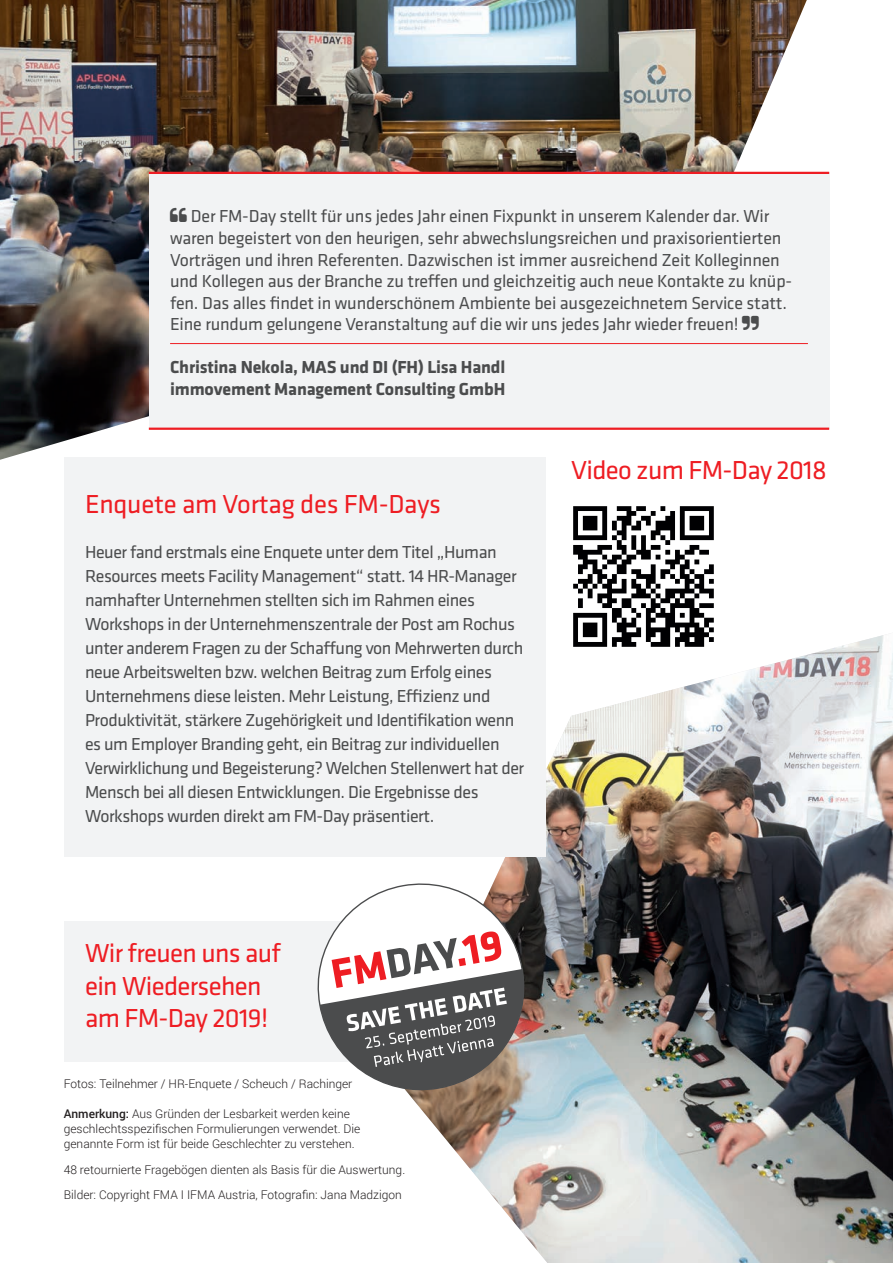
<style>
.page{position:relative;width:893px;height:1263px;background:#fff}
.page>*{position:absolute;margin:0;border:0;box-sizing:border-box;transform-origin:0 0}
.t1{font:27px/32.4px "Klavika";letter-spacing:-.025em;color:#ee1d23}
.t2{font:18px/24px "Klavika";letter-spacing:-.025em;color:#4b4c4d}
.t3{font:700 18px/21.6px "Klavika";letter-spacing:-.01em;color:#4b4c4d}
.t4{font:300 12px/15px "Roboto";color:#231f20}
.s1{font-weight:500}
</style>
<div class="page">
<img style="left:573px;top:506px;width:141px;height:127px">
<div style="left:64px;top:921px;width:467px;height:140px;background:#f2f3f4"></div>
<img style="left:413px;top:633px;width:480px;height:630px">
<img style="left:0;top:0;width:807px;height:460px">
<div style="left:149px;top:173px;width:680px;height:256px;background:#f2f3f4"></div>
<hr style="left:170px;top:343px;width:638px;height:1px;background:#ee1d23">
<hr style="left:149px;top:172px;width:680px;height:2px;background:#ee1d23">
<hr style="left:149px;top:428px;width:680px;height:2px;background:#ee1d23">
<div style="left:64px;top:458px;width:482px;height:399px;background:#f2f3f4"></div>
<svg style="left:308px;top:874px;width:224px;height:225px"></svg>
<svg style="left:320px;top:930px;width:212px;height:168px"></svg>
<p class="t2" style="left:170px;top:205px;width:624px;line-height:21.6px;text-indent:21px">Der FM-Day stellt für uns jedes Jahr einen Fixpunkt in unserem Kalender dar. Wir waren begeistert von den heurigen, sehr abwechslungsreichen und praxisorientierten Vorträgen und ihren Referenten. Dazwischen ist immer ausreichend Zeit Kolleginnen und Kollegen aus der Branche zu treffen und gleichzeitig auch neue Kontakte zu knüp&shy;fen. Das alles findet in wunderschönem Ambiente bei ausgezeichnetem Service statt.<br>Eine rundum gelungene Veranstaltung auf die wir uns jedes Jahr wieder freuen!</p>
<p class="t3" style="left:170px;top:356px;width:337px">Christina Nekola, MAS und DI (FH) Lisa Handl immovement Management Consulting GmbH</p>
<h1 class="t1" style="left:85px;top:487px;width:357px">Enquete am Vortag des FM-Days</h1>
<p class="t2" style="left:85px;top:539px;width:441px">Heuer fand erstmals eine Enquete unter dem Titel „Human Resources meets Facility Management“ statt. 14 HR-Manager namhafter Unternehmen stellten sich im Rahmen eines Workshops in der Unternehmenszentrale der Post am Rochus unter anderem Fragen zu der Schaffung von Mehrwerten durch neue Arbeitswelten bzw. welchen Beitrag zum Erfolg eines Unternehmens diese leisten. Mehr Leistung, Effizienz und Produktivität, stärkere Zugehörigkeit und Identifikation wenn es um Employer Branding geht, ein Beitrag zur individuellen Verwirklichung und Begeisterung? Welchen Stellenwert hat der Mensch bei all diesen Entwicklungen. Die Ergebnisse des Workshops wurden direkt am FM-Day präsentiert.</p>
<h1 class="t1" style="left:85px;top:936px;width:197px">Wir freuen uns auf ein Wiedersehen am FM-Day 2019!</h1>
<p class="t4" style="left:64px;top:1076px;width:290px">Fotos: Teilnehmer / HR-Enquete / Scheuch / Rachinger</p>
<p class="t4" style="left:64px;top:1106px;width:298px"><span class="s1">Anmerkung:</span> Aus Gründen der Lesbarkeit werden keine geschlechtsspezifischen Formulierungen verwendet. Die genannte Form ist für beide Geschlechter zu verstehen.</p>
<p class="t4" style="left:64px;top:1156px;width:343px;line-height:25.5px">48 retournierte Fragebögen dienten als Basis für die Auswertung.<br>Bilder: Copyright FMA I IFMA Austria, Fotografin: Jana Madzigon</p>
<h1 class="t1" style="left:571px;top:453px;width:257px">Video zum FM-Day 2018</h1>
</div>
